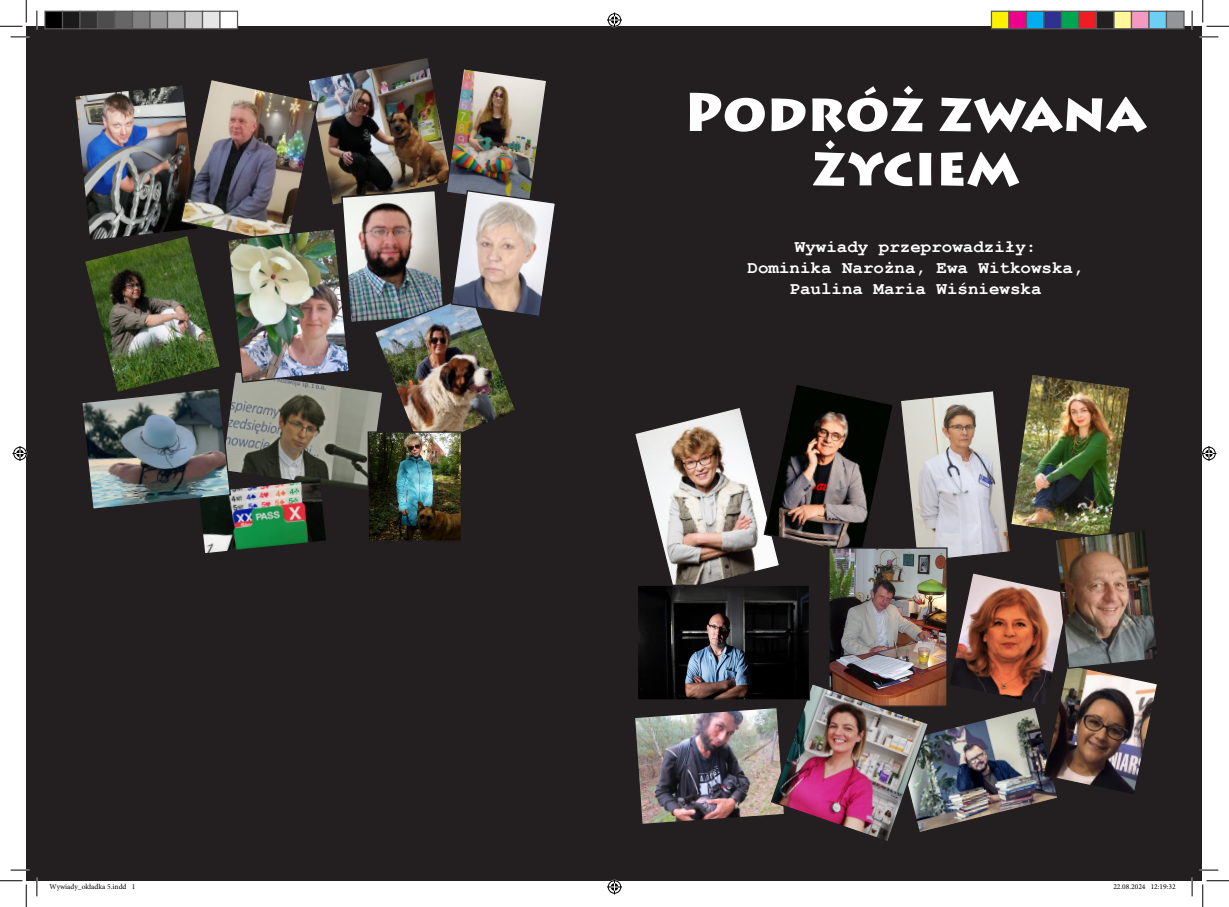
<style>
.page{position:relative;width:1229px;height:907px;background:#fff}
.page>*{position:absolute;margin:0;border:0;box-sizing:border-box;transform-origin:0 0}
.t1{font:900 53.75px "Lithos Pro";color:#fff}
.t2{font:700 17.5px "Courier New";color:#fff}
.t3{font:7.5px "Minion Pro";color:#000}
</style>
<div class="page">
<div style="left:26px;top:26px;width:1176px;height:854px;background:#231f20"></div>
<img style="left:635px;top:375px;width:522px;height:466px">
<img style="left:75px;top:58px;width:480px;height:495px">
<img style="left:370px;top:433px;width:90px;height:106px">
<div style="left:368px;top:431px;width:94px;height:110px;border:1px solid #231f20"></div>
<svg style="left:11px;top:36px;width:18px;height:2px"></svg>
<svg style="left:1199px;top:36px;width:19px;height:2px"></svg>
<svg style="left:11px;top:869px;width:18px;height:1px"></svg>
<svg style="left:1199px;top:869px;width:19px;height:1px"></svg>
<svg style="left:36px;top:11px;width:2px;height:18px"></svg>
<svg style="left:36px;top:877px;width:2px;height:19px"></svg>
<svg style="left:1191px;top:11px;width:2px;height:18px"></svg>
<svg style="left:1191px;top:877px;width:2px;height:19px"></svg>
<svg style="left:0;top:0;width:27px;height:27px"></svg>
<svg style="left:0;top:880px;width:27px;height:26px"></svg>
<svg style="left:1202px;top:0;width:27px;height:27px"></svg>
<svg style="left:1202px;top:880px;width:27px;height:26px"></svg>
<svg style="left:607px;top:13px;width:15px;height:15px"></svg>
<svg style="left:607px;top:879px;width:15px;height:15px"></svg>
<svg style="left:13px;top:446px;width:15px;height:15px"></svg>
<svg style="left:1201px;top:446px;width:15px;height:15px"></svg>
<div style="left:45px;top:11px;width:18px;height:18px;background:#000"></div>
<div style="left:44px;top:11px;width:19px;height:18px;border:1px solid #595959"></div>
<div style="left:63px;top:11px;width:17px;height:18px;background:#1a1a1a"></div>
<div style="left:62px;top:11px;width:19px;height:18px;border:1px solid #595959"></div>
<div style="left:80px;top:11px;width:18px;height:18px;background:#333"></div>
<div style="left:79px;top:11px;width:19px;height:18px;border:1px solid #595959"></div>
<div style="left:98px;top:11px;width:17px;height:18px;background:#4d4d4d"></div>
<div style="left:97px;top:11px;width:19px;height:18px;border:1px solid #595959"></div>
<div style="left:115px;top:11px;width:18px;height:18px;background:#666"></div>
<div style="left:114px;top:11px;width:19px;height:18px;border:1px solid #595959"></div>
<div style="left:133px;top:11px;width:17px;height:18px;background:#808080"></div>
<div style="left:132px;top:11px;width:19px;height:18px;border:1px solid #595959"></div>
<div style="left:150px;top:11px;width:18px;height:18px;background:#999"></div>
<div style="left:149px;top:11px;width:19px;height:18px;border:1px solid #595959"></div>
<div style="left:168px;top:11px;width:17px;height:18px;background:#b3b3b3"></div>
<div style="left:167px;top:11px;width:19px;height:18px;border:1px solid #595959"></div>
<div style="left:185px;top:11px;width:18px;height:18px;background:#ccc"></div>
<div style="left:184px;top:11px;width:19px;height:18px;border:1px solid #595959"></div>
<div style="left:203px;top:11px;width:17px;height:18px;background:#e6e6e6"></div>
<div style="left:202px;top:11px;width:19px;height:18px;border:1px solid #595959"></div>
<div style="left:220px;top:11px;width:18px;height:18px;background:#fff"></div>
<div style="left:219px;top:11px;width:19px;height:18px;border:1px solid #595959"></div>
<div style="left:991px;top:11px;width:18px;height:18px;background:#fff101"></div>
<div style="left:991px;top:11px;width:18px;height:18px;border:1px solid #595959"></div>
<div style="left:1009px;top:11px;width:17px;height:18px;background:#ed028c"></div>
<div style="left:1008px;top:11px;width:19px;height:18px;border:1px solid #595959"></div>
<div style="left:1026px;top:11px;width:18px;height:18px;background:#00aeef"></div>
<div style="left:1026px;top:11px;width:18px;height:18px;border:1px solid #595959"></div>
<div style="left:1044px;top:11px;width:17px;height:18px;background:#2e3092"></div>
<div style="left:1043px;top:11px;width:19px;height:18px;border:1px solid #595959"></div>
<div style="left:1061px;top:11px;width:18px;height:18px;background:#00a54f"></div>
<div style="left:1061px;top:11px;width:18px;height:18px;border:1px solid #595959"></div>
<div style="left:1079px;top:11px;width:17px;height:18px;background:#ee1d23"></div>
<div style="left:1078px;top:11px;width:19px;height:18px;border:1px solid #595959"></div>
<div style="left:1096px;top:11px;width:18px;height:18px;background:#231f20"></div>
<div style="left:1096px;top:11px;width:18px;height:18px;border:1px solid #595959"></div>
<div style="left:1114px;top:11px;width:17px;height:18px;background:#fff79a"></div>
<div style="left:1113px;top:11px;width:19px;height:18px;border:1px solid #595959"></div>
<div style="left:1131px;top:11px;width:18px;height:18px;background:#f499c2"></div>
<div style="left:1131px;top:11px;width:18px;height:18px;border:1px solid #595959"></div>
<div style="left:1149px;top:11px;width:17px;height:18px;background:#6bcff6"></div>
<div style="left:1148px;top:11px;width:19px;height:18px;border:1px solid #595959"></div>
<div style="left:1166px;top:11px;width:18px;height:18px;background:#939598"></div>
<div style="left:1166px;top:11px;width:18px;height:18px;border:1px solid #595959"></div>
<p class="t1" style="left:684px;top:79px;width:464px">Podróż zwana</p>
<p class="t1" style="left:811px;top:133px;width:210px">życiem</p>
<p class="t2" style="left:795px;top:236px;width:243px">Wywiady przeprowadziły:</p>
<p class="t2" style="left:748px;top:257px;width:338px">Dominika Narożna, Ewa Witkowska,</p>
<p class="t2" style="left:790px;top:278px;width:254px">Paulina Maria Wiśniewska</p>
<p class="t3" style="left:49px;top:881px;width:87px">Wywiady_okładka 5.indd 1</p>
<p class="t3" style="left:1113px;top:881px;width:64px">22.08.2024 12:19:32</p>
</div>
